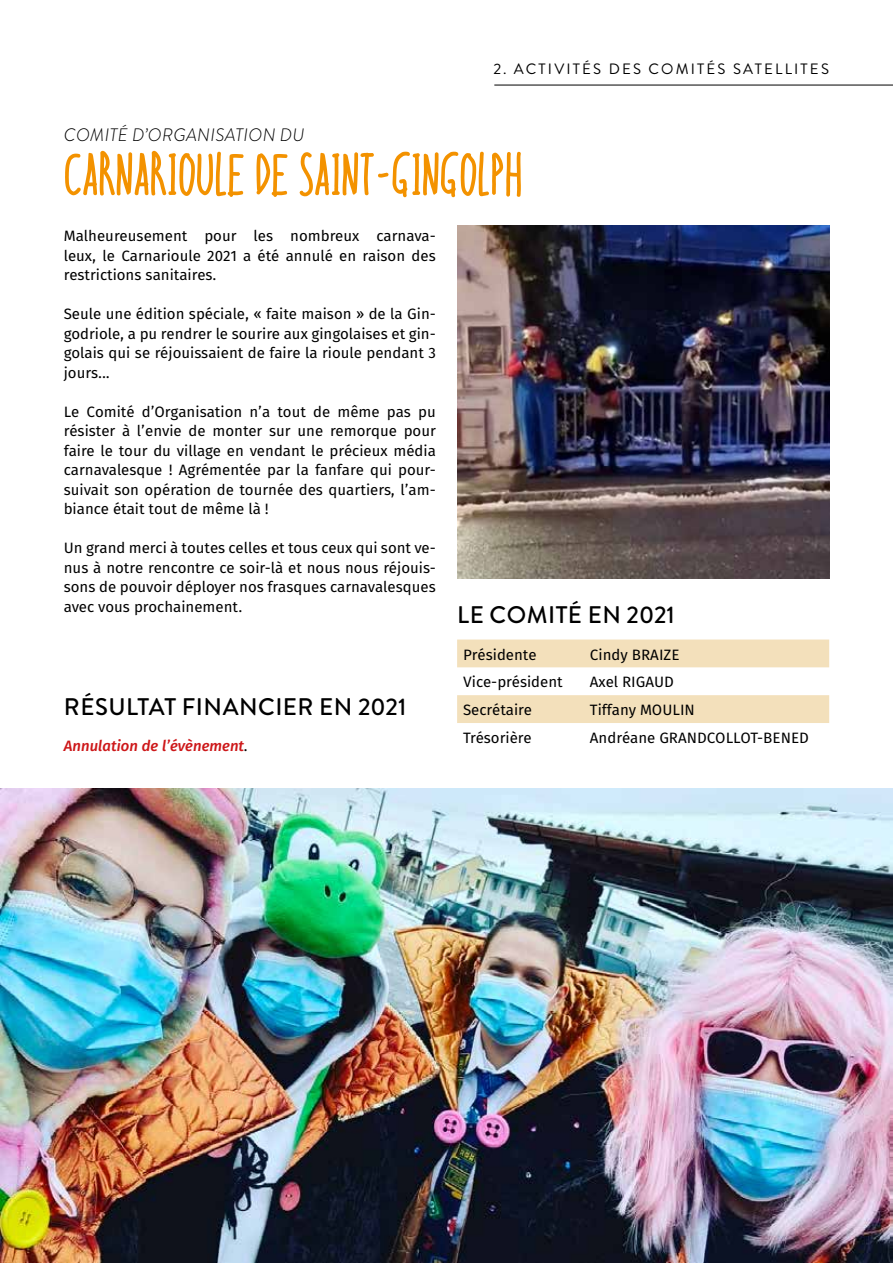
<style>
.page{position:relative;width:893px;height:1263px;background:#fff}
.page>*{position:absolute;margin:0;border:0;box-sizing:border-box;transform-origin:0 0}
.t1{font:500 60px "Ramdan";color:#f39200}
.t2{font:500 24px "Brandon Grotesque";letter-spacing:.02em;color:#000}
.t3{font:italic 300 18px "Brandon Grotesque";letter-spacing:.02em;color:#000}
.t4{font:15px/19.5px "Fira Sans OT";color:#000;text-align:justify}
.t5{font:15px "Brandon Grotesque";letter-spacing:.145em;color:#000}
.t6{font:italic 15px "Fira Sans OT Medium";color:#cd1719}
.s1{font-family:"Fira Sans OT";color:#000}
</style>
<div class="page">
<img style="left:0;top:789px;width:893px;height:474px">
<hr style="left:494px;top:85px;width:399px;height:1px;background:#000">
<div style="left:457px;top:639px;width:372px;height:28px;background:#f3e0bb"></div>
<div style="left:457px;top:695px;width:372px;height:28px;background:#f3e0bb"></div>
<img style="left:457px;top:226px;width:372px;height:352px">
<p class="t3" style="left:64px;top:122px;width:242px">COMITÉ D’ORGANISATION DU</p>
<p class="t5" style="left:494px;top:59px;width:337px">2. ACTIVITÉS DES COMITÉS SATELLITES</p>
<h1 class="t1" style="left:64px;top:139px;width:460px">CARNARIOULE DE SAINT-GINGOLPH</h1>
<p class="t4" style="left:64px;top:227px;width:374px">Malheureusement pour les nombreux carnava&shy;leux, le Carnarioule 2021 a été annulé en raison des restrictions sanitaires.</p>
<p class="t4" style="left:64px;top:305px;width:374px">Seule une édition spéciale, « faite maison » de la Gin&shy;godriole, a pu rendrer le sourire aux gingolaises et gin&shy;golais qui se réjouissaient de faire la rioule pendant 3 jours...</p>
<p class="t4" style="left:64px;top:403px;width:374px">Le Comité d’Organisation n’a tout de même pas pu résister à l’envie de monter sur une remorque pour faire le tour du village en vendant le précieux média carnavalesque ! Agrémentée par la fanfare qui pour&shy;suivait son opération de tournée des quartiers, l’am&shy;biance était tout de même là !</p>
<p class="t4" style="left:64px;top:539px;width:374px">Un grand merci à toutes celles et tous ceux qui sont ve&shy;nus à notre rencontre ce soir-là et nous nous réjouis&shy;sons de pouvoir déployer nos frasques carnavalesques avec vous prochainement.</p>
<h2 class="t2" style="left:64px;top:690px;width:344px">RÉSULTAT FINANCIER EN 2021</h2>
<p class="t6" style="left:64px;top:735px;width:186px">Annulation de l’évènement<span class="s1">.</span></p>
<h2 class="t2" style="left:457px;top:599px;width:219px">LE COMITÉ EN 2021</h2>
<p class="t4" style="left:463px;top:646px;width:75px">Présidente</p>
<p class="t4" style="left:590px;top:646px;width:91px">Cindy BRAIZE</p>
<p class="t4" style="left:463px;top:673px;width:101px">Vice-président</p>
<p class="t4" style="left:590px;top:673px;width:86px">Axel RIGAUD</p>
<p class="t4" style="left:463px;top:701px;width:70px">Secrétaire</p>
<p class="t4" style="left:590px;top:701px;width:107px">Tiffany MOULIN</p>
<p class="t4" style="left:463px;top:729px;width:70px">Trésorière</p>
<p class="t4" style="left:590px;top:729px;width:221px">Andréane GRANDCOLLOT-BENED</p>
</div>
